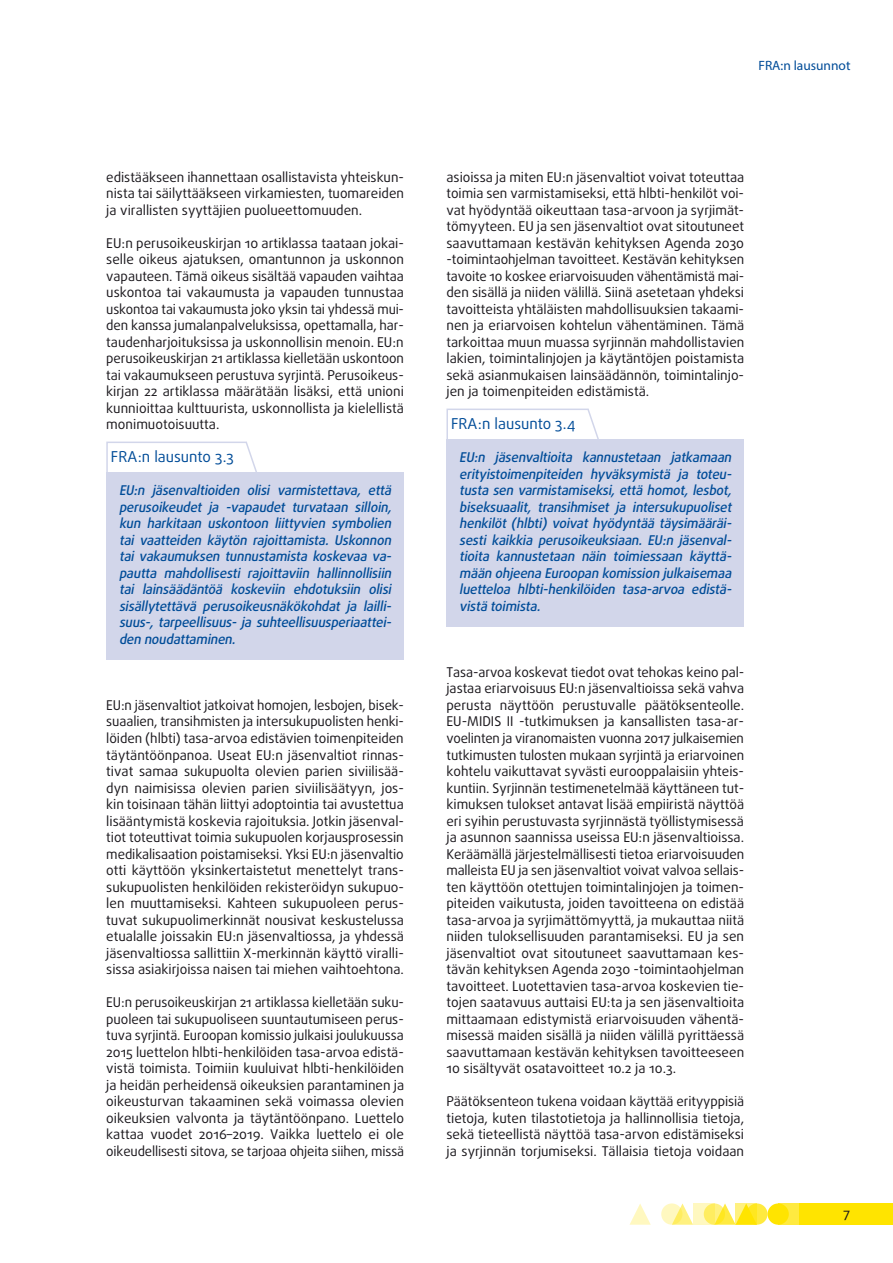
<style>
.page{position:relative;width:893px;height:1263px;background:#fff}
.page>*{position:absolute;margin:0;border:0;box-sizing:border-box;transform-origin:0 0}
.opinion_header_sw{font:15px "Daxline Pro";color:#004c98}
.body_text{font:13.5px/16.5px "Daxline Pro";color:#1a171c;text-align:justify}
.opinion_text_SW_last{font:italic 500 13.5px/16.5px "Daxline Pro";letter-spacing:-.01em;color:#004c98;text-align:justify}
.t1{font:13.5px "Myriad Pro";color:#004c98}
</style>
<div class="page">
<div style="left:746px;top:1203px;width:21px;height:22px;background:#ffea40;border-radius:50%"></div>
<div style="left:778px;top:1203px;width:21px;height:22px;background:#ffea40"></div>
<div style="left:799px;top:1203px;width:94px;height:22px;background:#ffe400"></div>
<svg style="left:675px;top:1203px;width:18px;height:22px"></svg>
<svg style="left:629px;top:1204px;width:22px;height:21px"></svg>
<div style="left:767px;top:1203px;width:22px;height:22px;background:#ffe400;border-radius:50%"></div>
<svg style="left:718px;top:1203px;width:18px;height:22px"></svg>
<svg style="left:704px;top:1203px;width:21px;height:22px"></svg>
<svg style="left:661px;top:1203px;width:21px;height:22px"></svg>
<svg style="left:736px;top:1203px;width:21px;height:22px"></svg>
<svg style="left:693px;top:1203px;width:21px;height:22px"></svg>
<div style="left:106px;top:472px;width:298px;height:188px;background:#d2d6ea"></div>
<div style="left:446px;top:439px;width:298px;height:188px;background:#d2d6ea"></div>
<svg style="left:106px;top:441px;width:151px;height:31px"></svg>
<svg style="left:446px;top:408px;width:153px;height:31px"></svg>
<p class="body_text" style="left:106px;top:169px;width:299px">edistääkseen ihannettaan osallistavista yhteiskun&shy;nista tai säilyttääkseen virkamiesten, tuomareiden ja virallisten syyttäjien puolueettomuuden.</p>
<p class="body_text" style="left:106px;top:235px;width:299px">EU:n perusoikeuskirjan 10 artiklassa taataan jokai&shy;selle oikeus ajatuksen, omantunnon ja uskonnon vapauteen. Tämä oikeus sisältää vapauden vaihtaa uskontoa tai vakaumusta ja vapauden tunnustaa uskontoa tai vakaumusta joko yksin tai yhdessä mui&shy;den kanssa jumalanpalveluksissa, opettamalla, har&shy;taudenharjoituksissa ja uskonnollisin menoin. EU:n perusoikeuskirjan 21 artiklassa kielletään uskontoon tai vakaumukseen perustuva syrjintä. Perusoikeus&shy;kirjan 22 artiklassa määrätään lisäksi, että unioni kunnioittaa kulttuurista, uskonnollista ja kielellistä monimuotoisuutta.</p>
<p class="opinion_header_sw" style="left:111px;top:447px;width:124px">FRA:n lausunto 3.3</p>
<p class="opinion_text_SW_last" style="left:119px;top:482px;width:277px">EU:n jäsenvaltioiden olisi varmistettava, että perusoikeudet ja -vapaudet turvataan silloin, kun harkitaan uskontoon liittyvien symbolien tai vaatteiden käytön rajoittamista. Uskonnon tai vakaumuksen tunnustamista koskevaa va&shy;pautta mahdollisesti rajoittaviin hallinnollisiin tai lainsäädäntöä koskeviin ehdotuksiin olisi sisällytettävä perusoikeusnäkökohdat ja lailli&shy;suus-, tarpeellisuus- ja suhteellisuusperiaattei&shy;den noudattaminen.</p>
<p class="body_text" style="left:106px;top:697px;width:299px">EU:n jäsenvaltiot jatkoivat homojen, lesbojen, bisek&shy;suaalien, transihmisten ja intersukupuolisten henki&shy;löiden (hlbti) tasa-arvoa edistävien toimenpiteiden täytäntöönpanoa. Useat EU:n jäsenvaltiot rinnas&shy;tivat samaa sukupuolta olevien parien siviilisää&shy;dyn naimisissa olevien parien siviilisäätyyn, jos&shy;kin toisinaan tähän liittyi adoptointia tai avustettua lisääntymistä koskevia rajoituksia. Jotkin jäsenval&shy;tiot toteuttivat toimia sukupuolen korjausprosessin medikalisaation poistamiseksi. Yksi EU:n jäsenvaltio otti käyttöön yksinkertaistetut menettelyt trans&shy;sukupuolisten henkilöiden rekisteröidyn sukupuo&shy;len muuttamiseksi. Kahteen sukupuoleen perus&shy;tuvat sukupuolimerkinnät nousivat keskustelussa etualalle joissakin EU:n jäsenvaltiossa, ja yhdessä jäsenvaltiossa sallittiin X-merkinnän käyttö viralli&shy;sissa asiakirjoissa naisen tai miehen vaihtoehtona.</p>
<p class="body_text" style="left:106px;top:994px;width:299px">EU:n perusoikeuskirjan 21 artiklassa kielletään suku&shy;puoleen tai sukupuoliseen suuntautumiseen perus&shy;tuva syrjintä. Euroopan komissio julkaisi joulukuussa 2015 luettelon hlbti-henkilöiden tasa-arvoa edistä&shy;vistä toimista. Toimiin kuuluivat hlbti-henkilöiden ja heidän perheidensä oikeuksien parantaminen ja oikeusturvan takaaminen sekä voimassa olevien oikeuksien valvonta ja täytäntöönpano. Luettelo kattaa vuodet 2016–2019. Vaikka luettelo ei ole oikeudellisesti sitova, se tarjoaa ohjeita siihen, missä</p>
<p class="t1" style="left:758px;top:57px;width:94px">FRA:n lausunnot</p>
<p class="body_text" style="left:446px;top:169px;width:299px">asioissa ja miten EU:n jäsenvaltiot voivat toteuttaa toimia sen varmistamiseksi, että hlbti-henkilöt voi&shy;vat hyödyntää oikeuttaan tasa-arvoon ja syrjimät&shy;tömyyteen. EU ja sen jäsenvaltiot ovat sitoutuneet saavuttamaan kestävän kehityksen Agenda 2030 -toimintaohjelman tavoitteet. Kestävän kehityksen tavoite 10 koskee eriarvoisuuden vähentämistä mai&shy;den sisällä ja niiden välillä. Siinä asetetaan yhdeksi tavoitteista yhtäläisten mahdollisuuksien takaami&shy;nen ja eriarvoisen kohtelun vähentäminen. Tämä tarkoittaa muun muassa syrjinnän mahdollistavien lakien, toimintalinjojen ja käytäntöjen poistamista sekä asianmukaisen lainsäädännön, toimintalinjo&shy;jen ja toimenpiteiden edistämistä.</p>
<p class="opinion_header_sw" style="left:451px;top:414px;width:126px">FRA:n lausunto 3.4</p>
<p class="opinion_text_SW_last" style="left:459px;top:449px;width:277px">EU:n jäsenvaltioita kannustetaan jatkamaan erityistoimenpiteiden hyväksymistä ja toteu&shy;tusta sen varmistamiseksi, että homot, lesbot, biseksuaalit, transihmiset ja intersukupuoliset henkilöt (hlbti) voivat hyödyntää täysimääräi&shy;sesti kaikkia perusoikeuksiaan. EU:n jäsenval&shy;tioita kannustetaan näin toimiessaan käyttä&shy;mään ohjeena Euroopan komission julkaisemaa luetteloa hlbti-henkilöiden tasa-arvoa edistä&shy;vistä toimista.</p>
<p class="body_text" style="left:446px;top:664px;width:299px">Tasa-arvoa koskevat tiedot ovat tehokas keino pal&shy;jastaa eriarvoisuus EU:n jäsenvaltioissa sekä vahva perusta näyttöön perustuvalle päätöksenteolle.<br>EU-MIDIS II -tutkimuksen ja kansallisten tasa-ar&shy;voelinten ja viranomaisten vuonna 2017 julkaisemien tutkimusten tulosten mukaan syrjintä ja eriarvoinen kohtelu vaikuttavat syvästi eurooppalaisiin yhteis&shy;kuntiin. Syrjinnän testimenetelmää käyttäneen tut&shy;kimuksen tulokset antavat lisää empiiristä näyttöä eri syihin perustuvasta syrjinnästä työllistymisessä ja asunnon saannissa useissa EU:n jäsenvaltioissa.<br>Keräämällä järjestelmällisesti tietoa eriarvoisuuden malleista EU ja sen jäsenvaltiot voivat valvoa sellais&shy;ten käyttöön otettujen toimintalinjojen ja toimen&shy;piteiden vaikutusta, joiden tavoitteena on edistää tasa-arvoa ja syrjimättömyyttä, ja mukauttaa niitä niiden tuloksellisuuden parantamiseksi. EU ja sen jäsenvaltiot ovat sitoutuneet saavuttamaan kes&shy;tävän kehityksen Agenda 2030 -toimintaohjelman tavoitteet. Luotettavien tasa-arvoa koskevien tie&shy;tojen saatavuus auttaisi EU:ta ja sen jäsenvaltioita mittaamaan edistymistä eriarvoisuuden vähentä&shy;misessä maiden sisällä ja niiden välillä pyrittäessä saavuttamaan kestävän kehityksen tavoitteeseen 10 sisältyvät osatavoitteet 10.2 ja 10.3.</p>
<p class="body_text" style="left:446px;top:1093px;width:299px">Päätöksenteon tukena voidaan käyttää erityyppisiä tietoja, kuten tilastotietoja ja hallinnollisia tietoja, sekä tieteellistä näyttöä tasa-arvon edistämiseksi ja syrjinnän torjumiseksi. Tällaisia tietoja voidaan</p>
<p class="body_text" style="left:843px;top:1205px;width:9px">7</p>
</div>
